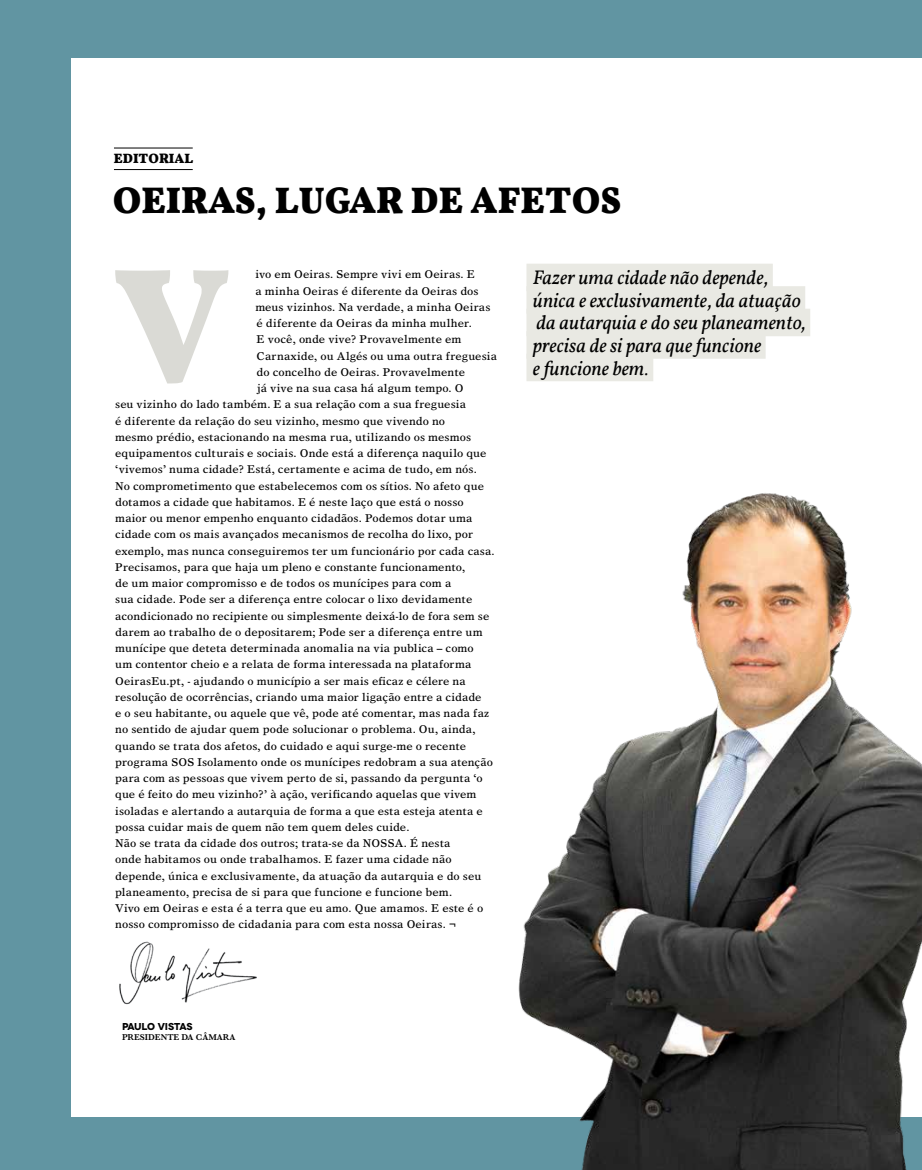
<style>
.page{position:relative;width:922px;height:1170px;background:#fff}
.page>*{position:absolute;margin:0;border:0;box-sizing:border-box;transform-origin:0 0}
.t1{font:700 164.62px "Vollkorn";color:#dadad5}
.t2{font:700 37.62px "Vollkorn";color:#000}
.t3{font:italic 20px/22.5px "Vollkorn";color:#000}
.t4{font:700 13.75px "Vollkorn";color:#000}
.t5{font:11.25px "Times Europa LT";letter-spacing:.01em;color:#000}
.t6{font:700 10px "Novecentowide";letter-spacing:-.02em;color:#000}
.t7{font:600 8.75px "Baskerville";color:#000}
</style>
<div class="page">
<div style="left:0;top:0;width:921px;height:1169px;background:#6195a2"></div>
<div style="left:72px;top:59px;width:849px;height:1057px;background:#fff"></div>
<img style="left:119px;top:941px;width:138px;height:64px">
<img style="left:514px;top:493px;width:407px;height:676px">
<div style="left:526px;top:264px;width:246px;height:27px;background:#e9e9e3"></div>
<div style="left:526px;top:286px;width:279px;height:28px;background:#e9e9e3"></div>
<div style="left:526px;top:309px;width:284px;height:27px;background:#e9e9e3"></div>
<div style="left:526px;top:331px;width:239px;height:28px;background:#e9e9e3"></div>
<div style="left:526px;top:354px;width:127px;height:27px;background:#e9e9e3"></div>
<hr style="left:114px;top:169px;width:79px;height:1px;background:#000">
<hr style="left:114px;top:148px;width:79px;height:1px;background:#000">
<p class="t4" style="left:114px;top:150px;width:81px">EDITORIAL</p>
<h2 class="t2" style="left:113px;top:177px;width:509px">OEIRAS, LUGAR DE AFETOS</h2>
<p class="t5" style="left:255px;top:268px;width:221px">ivo em Oeiras. Sempre vivi em Oeiras. E</p>
<p class="t5" style="left:255px;top:284px;width:225px">a minha Oeiras é diferente da Oeiras dos</p>
<p class="t5" style="left:255px;top:300px;width:236px">meus vizinhos. Na verdade, a minha Oeiras</p>
<p class="t5" style="left:256px;top:316px;width:217px">é diferente da Oeiras da minha mulher.</p>
<p class="t5" style="left:256px;top:333px;width:206px">E você, onde vive? Provavelmente em</p>
<p class="t5" style="left:256px;top:349px;width:242px">Carnaxide, ou Algés ou uma outra freguesia</p>
<p class="t5" style="left:256px;top:365px;width:210px">do concelho de Oeiras. Provavelmente</p>
<p class="t5" style="left:256px;top:381px;width:208px">já vive na sua casa há algum tempo. O</p>
<p class="t5" style="left:115px;top:398px;width:352px">seu vizinho do lado também. E a sua relação com a sua freguesia</p>
<p class="t5" style="left:115px;top:414px;width:331px">é diferente da relação do seu vizinho, mesmo que vivendo no</p>
<p class="t5" style="left:115px;top:430px;width:357px">mesmo prédio, estacionando na mesma rua, utilizando os mesmos</p>
<p class="t5" style="left:115px;top:446px;width:372px">equipamentos culturais e sociais. Onde está a diferença naquilo que</p>
<p class="t5" style="left:115px;top:463px;width:363px">‘vivemos’ numa cidade? Está, certamente e acima de tudo, em nós.</p>
<p class="t5" style="left:115px;top:479px;width:370px">No comprometimento que estabelecemos com os sítios. No afeto que</p>
<p class="t5" style="left:115px;top:495px;width:350px">dotamos a cidade que habitamos. E é neste laço que está o nosso</p>
<p class="t5" style="left:115px;top:511px;width:358px">maior ou menor empenho enquanto cidadãos. Podemos dotar uma</p>
<p class="t5" style="left:115px;top:527px;width:359px">cidade com os mais avançados mecanismos de recolha do lixo, por</p>
<p class="t5" style="left:115px;top:544px;width:381px">exemplo, mas nunca conseguiremos ter um funcionário por cada casa.</p>
<p class="t5" style="left:115px;top:560px;width:351px">Precisamos, para que haja um pleno e constante funcionamento,</p>
<p class="t5" style="left:115px;top:576px;width:337px">de um maior compromisso e de todos os munícipes para com a</p>
<p class="t5" style="left:115px;top:592px;width:358px">sua cidade. Pode ser a diferença entre colocar o lixo devidamente</p>
<p class="t5" style="left:115px;top:609px;width:375px">acondicionado no recipiente ou simplesmente deixá-lo de fora sem se</p>
<p class="t5" style="left:115px;top:625px;width:369px">darem ao trabalho de o depositarem; Pode ser a diferença entre um</p>
<p class="t5" style="left:115px;top:641px;width:360px">munícipe que deteta determinada anomalia na via publica – como</p>
<p class="t5" style="left:115px;top:657px;width:357px">um contentor cheio e a relata de forma interessada na plataforma</p>
<p class="t5" style="left:115px;top:674px;width:352px">OeirasEu.pt, - ajudando o município a ser mais eficaz e célere na</p>
<p class="t5" style="left:115px;top:690px;width:368px">resolução de ocorrências, criando uma maior ligação entre a cidade</p>
<p class="t5" style="left:115px;top:706px;width:375px">e o seu habitante, ou aquele que vê, pode até comentar, mas nada faz</p>
<p class="t5" style="left:115px;top:722px;width:362px">no sentido de ajudar quem pode solucionar o problema. Ou, ainda,</p>
<p class="t5" style="left:115px;top:739px;width:352px">quando se trata dos afetos, do cuidado e aqui surge-me o recente</p>
<p class="t5" style="left:115px;top:755px;width:379px">programa SOS Isolamento onde os munícipes redobram a sua atenção</p>
<p class="t5" style="left:115px;top:771px;width:369px">para com as pessoas que vivem perto de si, passando da pergunta ‘o</p>
<p class="t5" style="left:115px;top:787px;width:363px">que é feito do meu vizinho?’ à ação, verificando aquelas que vivem</p>
<p class="t5" style="left:115px;top:804px;width:369px">isoladas e alertando a autarquia de forma a que esta esteja atenta e</p>
<p class="t5" style="left:115px;top:820px;width:296px">possa cuidar mais de quem não tem quem deles cuide.</p>
<p class="t5" style="left:115px;top:836px;width:337px">Não se trata da cidade dos outros; trata-se da NOSSA. É nesta</p>
<p class="t5" style="left:115px;top:852px;width:338px">onde habitamos ou onde trabalhamos. E fazer uma cidade não</p>
<p class="t5" style="left:115px;top:869px;width:367px">depende, única e exclusivamente, da atuação da autarquia e do seu</p>
<p class="t5" style="left:115px;top:885px;width:338px">planeamento, precisa de si para que funcione e funcione bem.</p>
<p class="t5" style="left:115px;top:901px;width:369px">Vivo em Oeiras e esta é a terra que eu amo. Que amamos. E este é o</p>
<p class="t5" style="left:115px;top:917px;width:342px">nosso compromisso de cidadania para com esta nossa Oeiras. ¬</p>
<h1 class="t1" style="left:113px;top:225px;width:118px">V</h1>
<h3 class="t3" style="left:532px;top:266px;width:274px">Fazer uma cidade não depende, única e exclusivamente, da atuação da autarquia e do seu planeamento, precisa de si para que funcione<br>e funcione bem.</h3>
<p class="t6" style="left:122px;top:1019px;width:72px">PAULO VISTAS</p>
<p class="t7" style="left:122px;top:1030px;width:115px">PRESIDENTE DA CÂMARA</p>
</div>
